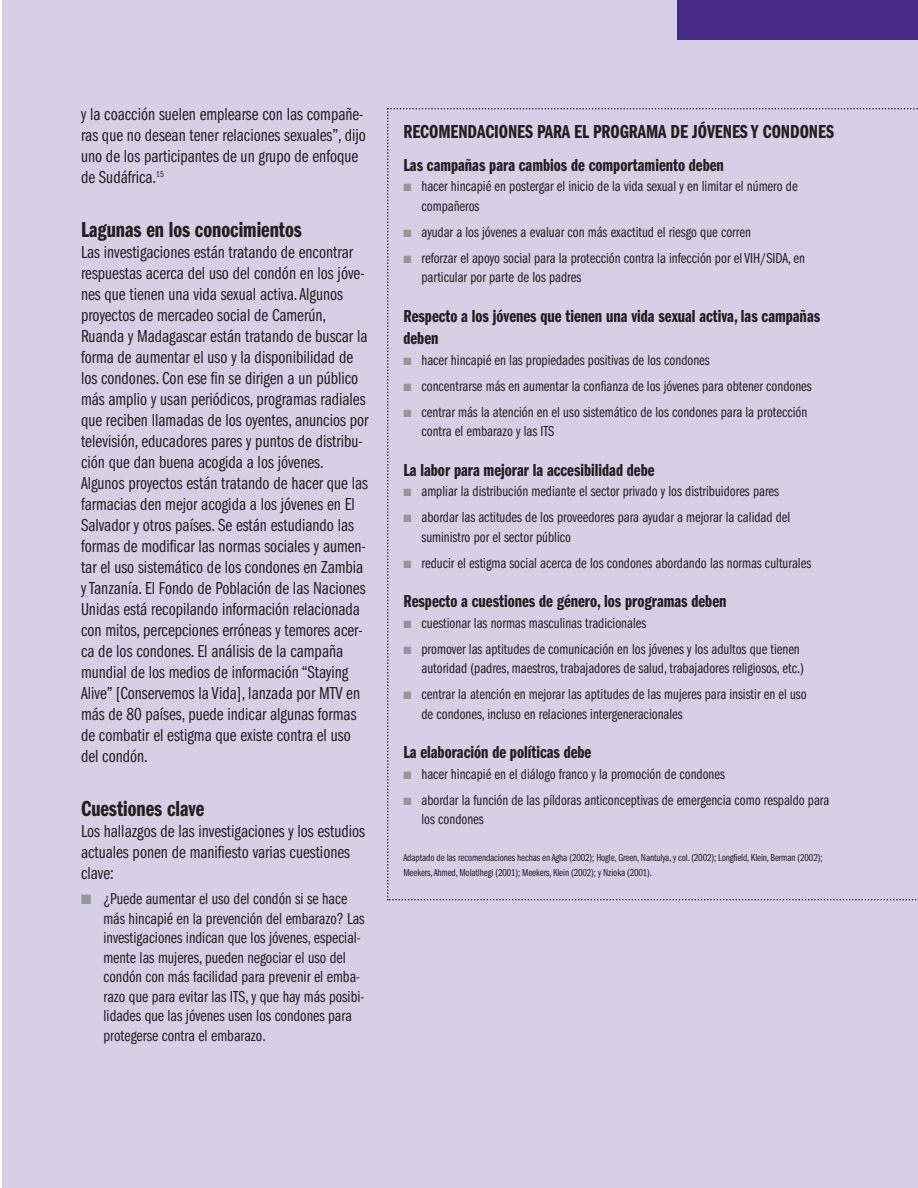
<style>
.page{position:relative;width:918px;height:1188px;background:#fff}
.page>*{position:absolute;margin:0;border:0;box-sizing:border-box;transform-origin:0 0}
.t1{font:22.5px "Franklin Gothic Demi Cmpr";color:#231f20}
.t2{font:19.5px "Franklin Gothic Demi Cmpr";letter-spacing:-.005em;color:#231f20}
.t3{font:18px/21px "Franklin Gothic Book Cmpr";color:#231f20}
.t4{font:18px/22.5px "Franklin Gothic Demi Cmpr";color:#231f20}
.t5{font:16.5px/19.5px "Franklin Gothic Book Cmpr";color:#231f20}
.t6{font:15px/19.5px "Franklin Gothic Book Cmpr";color:#231f20}
.t7{font:10.5px/15px "Franklin Gothic Book Cmpr";letter-spacing:-.01em;color:#231f20}
.s1{color:#949698}
</style>
<div class="page">
<div style="left:2px;top:0;width:916px;height:1188px;background:#d5d0e6"></div>
<svg style="left:387px;top:108px;width:531px;height:792px"></svg>
<div style="left:677px;top:0;width:241px;height:39px;background:#472986"></div>
<p class="t3" style="left:81px;top:105px;width:287px">y la coacción suelen emplearse con las compañe&shy;ras que no desean tener relaciones sexuales”, dijo uno de los participantes de un grupo de enfoque de Sudáfrica.<sup>15</sup></p>
<p class="t1" style="left:81px;top:222px;width:222px">Lagunas en los conocimientos</p>
<p class="t3" style="left:81px;top:243px;width:289px">Las investigaciones están tratando de encontrar respuestas acerca del uso del condón en los jóve&shy;nes que tienen una vida sexual activa. Algunos proyectos de mercadeo social de Camerún, Ruanda y Madagascar están tratando de buscar la forma de aumentar el uso y la disponibilidad de los condones. Con ese fin se dirigen a un público más amplio y usan periódicos, programas radiales que reciben llamadas de los oyentes, anuncios por televisión, educadores pares y puntos de distribu&shy;ción que dan buena acogida a los jóvenes.<br>Algunos proyectos están tratando de hacer que las farmacias den mejor acogida a los jóvenes en El Salvador y otros países. Se están estudiando las formas de modificar las normas sociales y aumen&shy;tar el uso sistemático de los condones en Zambia y Tanzanía. El Fondo de Población de las Naciones Unidas está recopilando información relacionada con mitos, percepciones erróneas y temores acer&shy;ca de los condones. El análisis de la campaña mundial de los medios de información “Staying Alive” [Conservemos la Vida], lanzada por MTV en más de 80 países, puede indicar algunas formas de combatir el estigma que existe contra el uso del condón.</p>
<p class="t1" style="left:81px;top:801px;width:125px">Cuestiones clave</p>
<p class="t3" style="left:81px;top:822px;width:286px">Los hallazgos de las investigaciones y los estudios actuales ponen de manifiesto varias cuestiones clave:</p>
<p class="t5" style="left:104px;top:891px;width:263px;text-indent:-22px"><span class="s1">■</span> ¿Puede aumentar el uso del condón si se hace más hincapié en la prevención del embarazo? Las investigaciones indican que los jóvenes, especial&shy;mente las mujeres, pueden negociar el uso del condón con más facilidad para prevenir el emba&shy;razo que para evitar las ITS, y que hay más posibi&shy;lidades que las jóvenes usen los condones para protegerse contra el embarazo.</p>
<p class="t2" style="left:403px;top:124px;width:432px">RECOMENDACIONES PARA EL PROGRAMA DE JÓVENES Y CONDONES</p>
<p class="t4" style="left:403px;top:155px;width:322px">Las campañas para cambios de comportamiento deben</p>
<p class="t6" style="left:421px;top:178px;width:378px;text-indent:-18px"><span class="s1">■</span> hacer hincapié en postergar el inicio de la vida sexual y en limitar el número de compañeros</p>
<p class="t6" style="left:403px;top:223px;width:349px"><span class="s1">■</span> ayudar a los jóvenes a evaluar con más exactitud el riesgo que corren</p>
<p class="t6" style="left:421px;top:249px;width:385px;text-indent:-18px"><span class="s1">■</span> reforzar el apoyo social para la protección contra la infección por el VIH/SIDA, en particular por parte de los padres</p>
<p class="t4" style="left:403px;top:306px;width:418px">Respecto a los jóvenes que tienen una vida sexual activa, las campañas deben</p>
<p class="t6" style="left:403px;top:351px;width:308px"><span class="s1">■</span> hacer hincapié en las propiedades positivas de los condones</p>
<p class="t6" style="left:403px;top:377px;width:410px"><span class="s1">■</span> concentrarse más en aumentar la confianza de los jóvenes para obtener condones</p>
<p class="t6" style="left:421px;top:403px;width:387px;text-indent:-18px"><span class="s1">■</span> centrar más la atención en el uso sistemático de los condones para la protección contra el embarazo y las ITS</p>
<p class="t4" style="left:403px;top:460px;width:253px">La labor para mejorar la accesibilidad debe</p>
<p class="t6" style="left:403px;top:483px;width:377px"><span class="s1">■</span> ampliar la distribución mediante el sector privado y los distribuidores pares</p>
<p class="t6" style="left:421px;top:509px;width:370px;text-indent:-18px"><span class="s1">■</span> abordar las actitudes de los proveedores para ayudar a mejorar la calidad del suministro por el sector público</p>
<p class="t6" style="left:403px;top:554px;width:409px"><span class="s1">■</span> reducir el estigma social acerca de los condones abordando las normas culturales</p>
<p class="t4" style="left:403px;top:591px;width:324px">Respecto a cuestiones de género, los programas deben</p>
<p class="t6" style="left:403px;top:614px;width:244px"><span class="s1">■</span> cuestionar las normas masculinas tradicionales</p>
<p class="t6" style="left:403px;top:640px;width:402px;text-align:right"><span class="s1">■</span> promover las aptitudes de comunicación en los jóvenes y los adultos que tienen autoridad (padres, maestros, trabajadores de salud, trabajadores religiosos, etc.)</p>
<p class="t6" style="left:421px;top:686px;width:387px;text-indent:-18px"><span class="s1">■</span> centrar la atención en mejorar las aptitudes de las mujeres para insistir en el uso de condones, incluso en relaciones intergeneracionales</p>
<p class="t4" style="left:403px;top:742px;width:189px">La elaboración de políticas debe</p>
<p class="t6" style="left:403px;top:765px;width:323px"><span class="s1">■</span> hacer hincapié en el diálogo franco y la promoción de condones</p>
<p class="t6" style="left:421px;top:791px;width:409px;text-indent:-18px"><span class="s1">■</span> abordar la función de las píldoras anticonceptivas de emergencia como respaldo para los condones</p>
<p class="t7" style="left:403px;top:851px;width:421px">Adaptado de las recomendaciones hechas en Agha (2002); Hogle, Green, Nantulya, y col. (2002); Longfield, Klein, Berman (2002);<br>Meekers,Ahmed, Molatlhegi (2001); Meekers, Klein (2002); y Nzioka (2001).</p>
</div>
